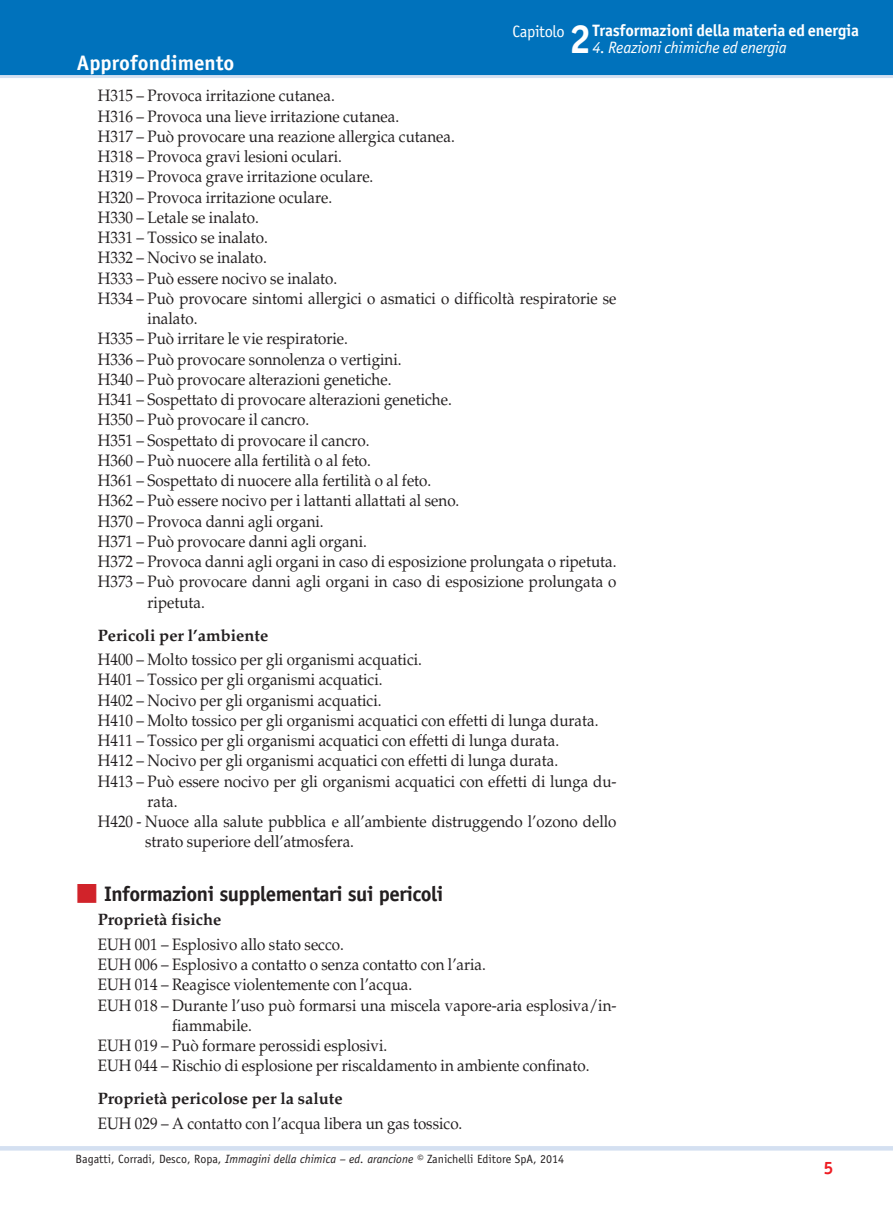
<style>
.page{position:relative;width:893px;height:1212px;background:#fff}
.page>*{position:absolute;margin:0;border:0;box-sizing:border-box;transform-origin:0 0}
.t1{font:700 40.65px "Officina Sans Std";color:#fff}
.t2{font:700 21px "Officina Sans Std";letter-spacing:-.025em;color:#231f20}
.t3{font:700 21px "Officina Sans Std";color:#fff}
.t4{font:700 18px "Officina Sans Std";color:#ee1d23}
.t5{font:16.5px "Palatino LT Std";color:#231f20;scale:.92 1}
.t6{font:700 16.5px "Palatino LT Std";color:#231f20}
.t7{font:700 16.5px "Officina Sans Std";letter-spacing:-.015em;color:#fff}
.t8{font:italic 16.5px "Officina Sans Std";letter-spacing:-.015em;color:#fff}
.t9{font:16.5px "Officina Sans Std";letter-spacing:-.02em;color:#fff}
.t10{font:12px "Officina Sans Std";color:#231f20}
.s1{font-style:italic}
</style>
<div class="page">
<div style="left:0;top:0;width:893px;height:76px;background:#0072bc"></div>
<hr style="left:0;top:75px;width:893px;height:3px;background:#d4e0f1">
<hr style="left:0;top:1146px;width:893px;height:4px;background:#d4e0f1">
<p class="t3" style="left:77px;top:50px;width:159px">Approfondimento</p>
<h1 class="t1" style="left:569px;top:14px;width:24px">2</h1>
<p class="t7" style="left:592px;top:20px;width:268px">Trasformazioni della materia ed energia</p>
<p class="t9" style="left:512px;top:22px;width:54px">Capitolo</p>
<p class="t8" style="left:592px;top:38px;width:196px">4. Reazioni chimiche ed energia</p>
<p class="t5" style="left:98px;top:86px;width:259px">H315 – Provoca irritazione cutanea.</p>
<p class="t5" style="left:98px;top:106px;width:329px">H316 – Provoca una lieve irritazione cutanea.</p>
<p class="t5" style="left:98px;top:126px;width:390px">H317 – Può provocare una reazione allergica cutanea.</p>
<p class="t5" style="left:98px;top:147px;width:267px">H318 – Provoca gravi lesioni oculari.</p>
<p class="t5" style="left:98px;top:167px;width:301px">H319 – Provoca grave irritazione oculare.</p>
<p class="t5" style="left:98px;top:187px;width:256px">H320 – Provoca irritazione oculare.</p>
<p class="t5" style="left:98px;top:207px;width:177px">H330 – Letale se inalato.</p>
<p class="t5" style="left:98px;top:228px;width:186px">H331 – Tossico se inalato.</p>
<p class="t5" style="left:98px;top:248px;width:185px">H332 – Nocivo se inalato.</p>
<p class="t5" style="left:98px;top:268px;width:262px">H333 – Può essere nocivo se inalato.</p>
<p class="t5" style="left:98px;top:288px;width:565px">H334 – Può provocare sintomi allergici o asmatici o difficoltà respiratorie se</p>
<p class="t5" style="left:148px;top:309px;width:56px">inalato.</p>
<p class="t5" style="left:98px;top:329px;width:273px">H335 – Può irritare le vie respiratorie.</p>
<p class="t5" style="left:98px;top:349px;width:332px">H336 – Può provocare sonnolenza o vertigini.</p>
<p class="t5" style="left:98px;top:369px;width:321px">H340 – Può provocare alterazioni genetiche.</p>
<p class="t5" style="left:98px;top:390px;width:386px">H341 – Sospettato di provocare alterazioni genetiche.</p>
<p class="t5" style="left:98px;top:410px;width:231px">H350 – Può provocare il cancro.</p>
<p class="t5" style="left:98px;top:430px;width:297px">H351 – Sospettato di provocare il cancro.</p>
<p class="t5" style="left:98px;top:450px;width:298px">H360 – Può nuocere alla fertilità o al feto.</p>
<p class="t5" style="left:98px;top:471px;width:364px">H361 – Sospettato di nuocere alla fertilità o al feto.</p>
<p class="t5" style="left:98px;top:491px;width:395px">H362 – Può essere nocivo per i lattanti allattati al seno.</p>
<p class="t5" style="left:98px;top:511px;width:247px">H370 – Provoca danni agli organi.</p>
<p class="t5" style="left:98px;top:531px;width:294px">H371 – Può provocare danni agli organi.</p>
<p class="t5" style="left:98px;top:552px;width:565px">H372 – Provoca danni agli organi in caso di esposizione prolungata o ripetuta.</p>
<p class="t5" style="left:98px;top:572px;width:565px">H373 – Può provocare danni agli organi in caso di esposizione prolungata o</p>
<p class="t5" style="left:148px;top:592px;width:64px">ripetuta.</p>
<p class="t6" style="left:98px;top:625px;width:172px">Pericoli per l’ambiente</p>
<p class="t5" style="left:98px;top:650px;width:354px">H400 – Molto tossico per gli organismi acquatici.</p>
<p class="t5" style="left:98px;top:670px;width:311px">H401 – Tossico per gli organismi acquatici.</p>
<p class="t5" style="left:98px;top:690px;width:310px">H402 – Nocivo per gli organismi acquatici.</p>
<p class="t5" style="left:98px;top:710px;width:546px">H410 – Molto tossico per gli organismi acquatici con effetti di lunga durata.</p>
<p class="t5" style="left:98px;top:731px;width:503px">H411 – Tossico per gli organismi acquatici con effetti di lunga durata.</p>
<p class="t5" style="left:98px;top:751px;width:502px">H412 – Nocivo per gli organismi acquatici con effetti di lunga durata.</p>
<p class="t5" style="left:98px;top:771px;width:565px">H413 – Può essere nocivo per gli organismi acquatici con effetti di lunga du-</p>
<p class="t5" style="left:148px;top:791px;width:34px">rata.</p>
<p class="t5" style="left:98px;top:812px;width:565px">H420 - Nuoce alla salute pubblica e all’ambiente distruggendo l’ozono dello</p>
<p class="t5" style="left:145px;top:832px;width:229px">strato superiore dell’atmosfera.</p>
<p class="t2" style="left:104px;top:881px;width:341px">Informazioni supplementari sui pericoli</p>
<p class="t6" style="left:98px;top:910px;width:125px">Proprietà fisiche</p>
<p class="t5" style="left:98px;top:935px;width:269px">EUH 001 – Esplosivo allo stato secco.</p>
<p class="t5" style="left:98px;top:955px;width:423px">EUH 006 – Esplosivo a contatto o senza contatto con l’aria.</p>
<p class="t5" style="left:98px;top:975px;width:343px">EUH 014 – Reagisce violentemente con l’acqua.</p>
<p class="t5" style="left:98px;top:995px;width:565px">EUH 018 – Durante l’uso può formarsi una miscela vapore-aria esplosiva/in-</p>
<p class="t5" style="left:172px;top:1016px;width:88px">fiammabile.</p>
<p class="t5" style="left:98px;top:1036px;width:316px">EUH 019 – Può formare perossidi esplosivi.</p>
<p class="t5" style="left:98px;top:1056px;width:536px">EUH 044 – Rischio di esplosione per riscaldamento in ambiente confinato.</p>
<p class="t6" style="left:98px;top:1089px;width:246px">Proprietà pericolose per la salute</p>
<p class="t5" style="left:98px;top:1114px;width:398px">EUH 029 – A contatto con l’acqua libera un gas tossico.</p>
<p class="t10" style="left:75px;top:1152px;width:490px">Bagatti, Corradi, Desco, Ropa, <span class="s1">Immagini della chimica – ed. arancione ©</span> Zanichelli Editore SpA, 2014</p>
<p class="t4" style="left:823px;top:1156px;width:12px">5</p>
</div>
